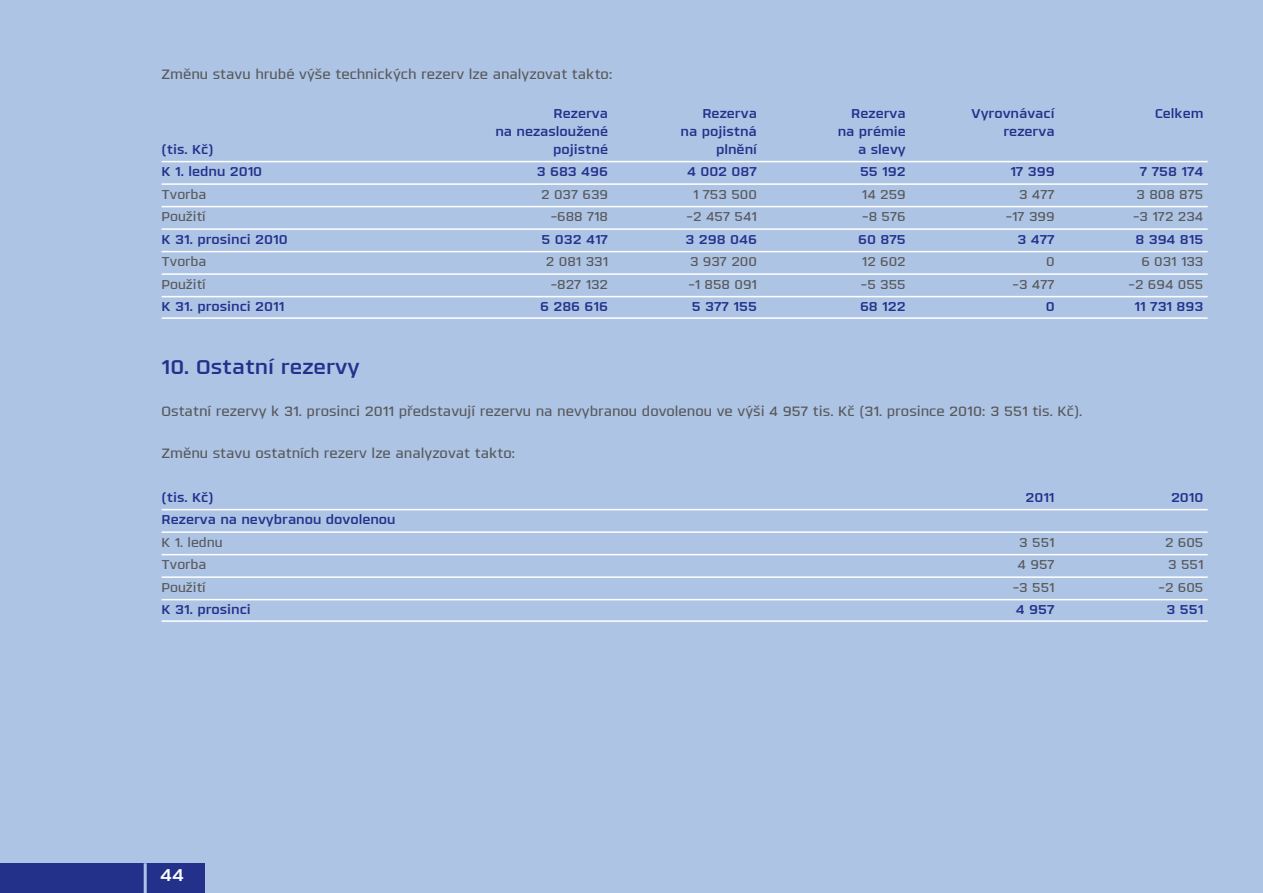
<style>
.page{position:relative;width:1263px;height:893px;background:#aec4e5}
.page>*{position:absolute;margin:0;border:0;box-sizing:border-box;transform-origin:0 0}
.t1{font:500 21px "Olney";color:#24318b}
.t2{font:500 18px "Olney";color:#fff}
.t3{font:300 14.25px "Olney";color:#57585a}
.t4{font:500 13.5px "Olney";color:#24318b}
.t5{font:300 13.5px "Olney";color:#57585a}
</style>
<div class="page">
<hr style="left:162px;top:161px;width:1046px;height:1px;background:#fff">
<hr style="left:162px;top:183px;width:1046px;height:2px;background:#fff">
<hr style="left:162px;top:206px;width:1046px;height:1px;background:#fff">
<hr style="left:162px;top:228px;width:1046px;height:2px;background:#fff">
<hr style="left:162px;top:251px;width:1046px;height:1px;background:#fff">
<hr style="left:162px;top:273px;width:1046px;height:2px;background:#fff">
<hr style="left:162px;top:296px;width:1046px;height:1px;background:#fff">
<hr style="left:162px;top:317px;width:1046px;height:2px;background:#fff">
<hr style="left:162px;top:509px;width:1046px;height:1px;background:#fff">
<hr style="left:162px;top:531px;width:1046px;height:2px;background:#fff">
<hr style="left:162px;top:554px;width:1046px;height:1px;background:#fff">
<hr style="left:162px;top:576px;width:1046px;height:2px;background:#fff">
<hr style="left:162px;top:599px;width:1046px;height:1px;background:#fff">
<hr style="left:162px;top:620px;width:1046px;height:2px;background:#fff">
<div style="left:0;top:863px;width:204px;height:30px;background:#24318b"></div>
<hr style="left:144px;top:863px;width:3px;height:30px;background:#aec4e5">
<p class="t3" style="left:162px;top:68px;width:453px">Změnu stavu hrubé výše technických rezerv lze analyzovat takto:</p>
<p class="t4" style="left:554px;top:108px;width:56px">Rezerva</p>
<p class="t4" style="left:702px;top:108px;width:56px">Rezerva</p>
<p class="t4" style="left:851px;top:108px;width:56px">Rezerva</p>
<p class="t4" style="left:972px;top:108px;width:84px">Vyrovnávací</p>
<p class="t4" style="left:1155px;top:108px;width:50px">Celkem</p>
<p class="t4" style="left:495px;top:126px;width:114px">na nezasloužené</p>
<p class="t4" style="left:681px;top:126px;width:78px">na pojistná</p>
<p class="t4" style="left:838px;top:126px;width:70px">na prémie</p>
<p class="t4" style="left:1003px;top:126px;width:53px">rezerva</p>
<p class="t4" style="left:162px;top:144px;width:54px">(tis. Kč)</p>
<p class="t4" style="left:553px;top:144px;width:56px">pojistné</p>
<p class="t4" style="left:716px;top:144px;width:42px">plnění</p>
<p class="t4" style="left:858px;top:144px;width:49px">a slevy</p>
<p class="t4" style="left:162px;top:166px;width:102px">K 1. lednu 2010</p>
<p class="t4" style="left:537px;top:166px;width:73px">3 683 496</p>
<p class="t4" style="left:687px;top:166px;width:71px">4 002 087</p>
<p class="t4" style="left:860px;top:166px;width:47px">55 192</p>
<p class="t4" style="left:1010px;top:166px;width:46px">17 399</p>
<p class="t4" style="left:1140px;top:166px;width:65px">7 758 174</p>
<p class="t5" style="left:162px;top:189px;width:46px">Tvorba</p>
<p class="t5" style="left:541px;top:189px;width:68px">2 037 639</p>
<p class="t5" style="left:693px;top:189px;width:65px">1 753 500</p>
<p class="t5" style="left:862px;top:189px;width:45px">14 259</p>
<p class="t5" style="left:1019px;top:189px;width:37px">3 477</p>
<p class="t5" style="left:1136px;top:189px;width:68px">3 808 875</p>
<p class="t5" style="left:162px;top:211px;width:46px">Použití</p>
<p class="t5" style="left:551px;top:211px;width:59px">-688 718</p>
<p class="t5" style="left:687px;top:211px;width:72px">-2 457 541</p>
<p class="t5" style="left:862px;top:211px;width:45px">-8 576</p>
<p class="t5" style="left:1006px;top:211px;width:50px">-17 399</p>
<p class="t5" style="left:1133px;top:211px;width:72px">-3 172 234</p>
<p class="t4" style="left:162px;top:234px;width:128px">K 31. prosinci 2010</p>
<p class="t4" style="left:542px;top:234px;width:68px">5 032 417</p>
<p class="t4" style="left:686px;top:234px;width:73px">3 298 046</p>
<p class="t4" style="left:858px;top:234px;width:49px">60 875</p>
<p class="t4" style="left:1017px;top:234px;width:39px">3 477</p>
<p class="t4" style="left:1135px;top:234px;width:69px">8 394 815</p>
<p class="t5" style="left:162px;top:256px;width:46px">Tvorba</p>
<p class="t5" style="left:546px;top:256px;width:64px">2 081 331</p>
<p class="t5" style="left:690px;top:256px;width:68px">3 937 200</p>
<p class="t5" style="left:862px;top:256px;width:45px">12 602</p>
<p class="t5" style="left:1046px;top:256px;width:10px">0</p>
<p class="t5" style="left:1141px;top:256px;width:64px">6 031 133</p>
<p class="t5" style="left:162px;top:279px;width:46px">Použití</p>
<p class="t5" style="left:551px;top:279px;width:59px">-827 132</p>
<p class="t5" style="left:688px;top:279px;width:70px">-1 858 091</p>
<p class="t5" style="left:861px;top:279px;width:46px">-5 355</p>
<p class="t5" style="left:1012px;top:279px;width:44px">-3 477</p>
<p class="t5" style="left:1128px;top:279px;width:76px">-2 694 055</p>
<p class="t4" style="left:162px;top:301px;width:124px">K 31. prosinci 2011</p>
<p class="t4" style="left:540px;top:301px;width:69px">6 286 616</p>
<p class="t4" style="left:692px;top:301px;width:67px">5 377 155</p>
<p class="t4" style="left:860px;top:301px;width:47px">68 122</p>
<p class="t4" style="left:1046px;top:301px;width:10px">0</p>
<p class="t4" style="left:1134px;top:301px;width:70px">11 731 893</p>
<h1 class="t1" style="left:162px;top:359px;width:200px">10. Ostatní rezervy</h1>
<p class="t3" style="left:162px;top:406px;width:922px">Ostatní rezervy k 31. prosinci 2011 představují rezervu na nevybranou dovolenou ve výši 4 957 tis. Kč (31. prosince 2010: 3 551 tis. Kč).</p>
<p class="t3" style="left:162px;top:448px;width:356px">Změnu stavu ostatních rezerv lze analyzovat takto:</p>
<p class="t4" style="left:162px;top:492px;width:54px">(tis. Kč)</p>
<p class="t4" style="left:1025px;top:492px;width:31px">2011</p>
<p class="t4" style="left:1171px;top:492px;width:34px">2010</p>
<p class="t4" style="left:162px;top:514px;width:236px">Rezerva na nevybranou dovolenou</p>
<p class="t5" style="left:162px;top:537px;width:63px">K 1. lednu</p>
<p class="t5" style="left:1019px;top:537px;width:37px">3 551</p>
<p class="t5" style="left:1165px;top:537px;width:40px">2 605</p>
<p class="t5" style="left:162px;top:559px;width:46px">Tvorba</p>
<p class="t5" style="left:1017px;top:559px;width:39px">4 957</p>
<p class="t5" style="left:1168px;top:559px;width:37px">3 551</p>
<p class="t5" style="left:162px;top:582px;width:46px">Použití</p>
<p class="t5" style="left:1013px;top:582px;width:43px">-3 551</p>
<p class="t5" style="left:1158px;top:582px;width:46px">-2 605</p>
<p class="t4" style="left:162px;top:604px;width:91px">K 31. prosinci</p>
<p class="t4" style="left:1016px;top:604px;width:40px">4 957</p>
<p class="t4" style="left:1167px;top:604px;width:38px">3 551</p>
<h2 class="t2" style="left:160px;top:868px;width:25px">44</h2>
</div>
